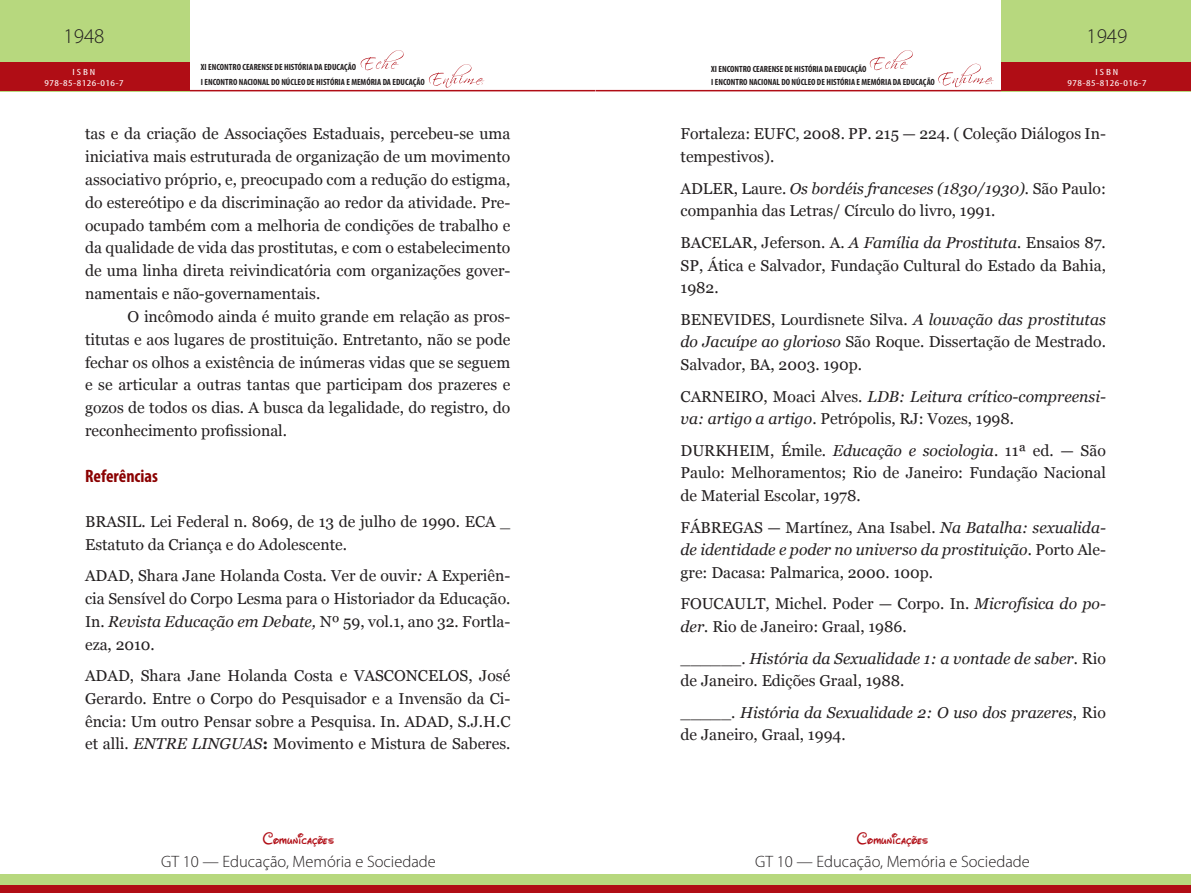
<style>
.page{position:relative;width:1191px;height:893px;background:#fff}
.page>*{position:absolute;margin:0;border:0;box-sizing:border-box;transform-origin:0 0}
.t1{font:300 21px "Myriad Pro";color:#231f20}
.TÍTULO_02{font:700 condensed 18px "Myriad Pro";color:#8b0202}
.t2{font:300 16.5px "Myriad Pro";color:#231f20}
.t3{font:16.5px "Waltograph";letter-spacing:.01em;color:#b00d15}
.RODAPÉ{font:15.75px/22.8px "Georgia";color:#231f20;text-align:justify}
.t4{font:italic 15.75px/22.8px "Georgia";color:#231f20}
.t5{font:700 condensed 9px/15px "Myriad Pro";color:#231f20}
.t6{font:condensed 9px/10.8px "Myriad Pro";letter-spacing:.04em;color:#fff;text-align:center;scale:1.3 1}
.s1{font-style:italic}
.s2{font-weight:700}
.s3{font-style:normal}
</style>
<div class="page">
<hr style="left:189px;top:90px;width:406px;height:1px;background:#b00d15">
<hr style="left:595px;top:90px;width:407px;height:1px;background:#b00d15">
<div style="left:0;top:0;width:189px;height:91px;background:#b7d87e"></div>
<div style="left:1001px;top:0;width:190px;height:91px;background:#b7d87e"></div>
<div style="left:0;top:63px;width:189px;height:28px;background:#b00d15"></div>
<div style="left:1001px;top:63px;width:190px;height:28px;background:#b00d15"></div>
<svg style="left:361px;top:50px;width:43px;height:20px"></svg>
<svg style="left:869px;top:50px;width:43px;height:20px"></svg>
<svg style="left:429px;top:64px;width:55px;height:24px"></svg>
<svg style="left:938px;top:64px;width:55px;height:23px"></svg>
<div style="left:0;top:874px;width:595px;height:19px;background:#b7d87e"></div>
<div style="left:595px;top:874px;width:596px;height:19px;background:#b7d87e"></div>
<div style="left:0;top:885px;width:595px;height:8px;background:#b00d15"></div>
<div style="left:595px;top:885px;width:596px;height:8px;background:#b00d15"></div>
<h1 class="t1" style="left:63px;top:24px;width:42px">1948</h1>
<h1 class="t1" style="left:1086px;top:24px;width:42px">1949</h1>
<p class="t5" style="left:201px;top:60px;width:225px">XI ENCONTRO CEARENSE DE HISTÓRIA DA EDUCAÇÃO<br>I ENCONTRO NACIONAL DO NÚCLEO DE HISTÓRIA E MEMÓRIA DA EDUCAÇÃO</p>
<p class="t5" style="left:711px;top:62px;width:225px;line-height:13.2px">XI ENCONTRO CEARENSE DE HISTÓRIA DA EDUCAÇÃO<br>I ENCONTRO NACIONAL DO NÚCLEO DE HISTÓRIA E MEMÓRIA DA EDUCAÇÃO</p>
<p class="t6" style="left:44px;top:66px;width:62px">ISBN<br>978-85-8126-016-7</p>
<p class="t6" style="left:1067px;top:66px;width:62px">ISBN<br>978-85-8126-016-7</p>
<p class="RODAPÉ" style="left:85px;top:123px;width:427px">tas e da criação de Associações Estaduais, percebeu-se uma iniciativa mais estruturada de organização de um movimento associativo próprio, e, preocupado com a redução do estigma, do estereótipo e da discriminação ao redor da atividade. Pre&shy;ocupado também com a melhoria de condições de trabalho e da qualidade de vida das prostitutas, e com o estabelecimento de uma linha direta reivindicatória com organizações gover&shy;namentais e não-governamentais.</p>
<p class="RODAPÉ" style="left:85px;top:305px;width:427px;text-indent:43px">O incômodo ainda é muito grande em relação as pros&shy;titutas e aos lugares de prostituição. Entretanto, não se pode fechar os olhos a existência de inúmeras vidas que se seguem e se articular a outras tantas que participam dos prazeres e gozos de todos os dias. A busca da legalidade, do registro, do reconhecimento profissional.</p>
<p class="TÍTULO_02" style="left:85px;top:464px;width:74px">Referências</p>
<p class="RODAPÉ" style="left:85px;top:511px;width:427px">BRASIL. Lei Federal n. 8069, de 13 de julho de 1990. ECA _<br>Estatuto da Criança e do Adolescente.</p>
<p class="RODAPÉ" style="left:85px;top:565px;width:427px">ADAD, Shara Jane Holanda Costa. Ver de ouvir<span class="s1">:</span> A Experiên&shy;cia Sensível do Corpo Lesma para o Historiador da Educação.<br>In. <span class="s1">Revista Educação em Debate,</span> Nº 59, vol.1, ano 32. Fortla&shy;eza, 2010.</p>
<p class="RODAPÉ" style="left:85px;top:664px;width:427px">ADAD, Shara Jane Holanda Costa e VASCONCELOS, José Gerardo. Entre o Corpo do Pesquisador e a Invensão da Ci&shy;ência: Um outro Pensar sobre a Pesquisa. In. ADAD, S.J.H.C et alli. <span class="s1">ENTRE LINGUAS</span><span class="s2">:</span> Movimento e Mistura de Saberes.</p>
<p class="t3" style="left:263px;top:826px;width:73px">Comunicações</p>
<p class="t2" style="left:161px;top:852px;width:276px">GT 10 — Educação, Memória e Sociedade</p>
<p class="RODAPÉ" style="left:680px;top:123px;width:427px">Fortaleza: EUFC, 2008. PP. 215 — 224. ( Coleção Diálogos In&shy;tempestivos).</p>
<p class="RODAPÉ" style="left:680px;top:177px;width:427px">ADLER, Laure. <span class="s1">Os bordéis franceses (1830/1930).</span> São Paulo: companhia das Letras/ Círculo do livro, 1991.</p>
<p class="RODAPÉ" style="left:680px;top:231px;width:427px">BACELAR, Jeferson. A. <span class="s1">A Família da Prostituta.</span> Ensaios 87.<br>SP, Ática e Salvador, Fundação Cultural do Estado da Bahia, 1982.</p>
<p class="RODAPÉ" style="left:680px;top:308px;width:427px">BENEVIDES, Lourdisnete Silva. <span class="s1">A louvação das prostitutas do Jacuípe ao glorioso</span> São Roque. Dissertação de Mestrado.<br>Salvador, BA, 2003. 190p.</p>
<p class="RODAPÉ" style="left:680px;top:385px;width:427px">CARNEIRO, Moaci Alves. <span class="s1">LDB: Leitura crítico-compreensi&shy;va: artigo a artigo</span>. Petrópolis, RJ: Vozes, 1998.</p>
<p class="RODAPÉ" style="left:680px;top:439px;width:427px">DURKHEIM, Émile. <span class="s1">Educação e sociologia</span>. 11ª ed. — São Paulo: Melhoramentos; Rio de Janeiro: Fundação Nacional de Material Escolar, 1978.</p>
<p class="RODAPÉ" style="left:680px;top:516px;width:427px">FÁBREGAS — Martínez, Ana Isabel. <span class="s1">Na Batalha: sexualida&shy;de identidade e poder no universo da prostituição.</span> Porto Ale&shy;gre: Dacasa: Palmarica, 2000. 100p.</p>
<p class="RODAPÉ" style="left:680px;top:593px;width:427px">FOUCAULT, Michel. Poder — Corpo. In. <span class="s1">Microfísica do po&shy;der.</span> Rio de Janeiro: Graal, 1986.</p>
<p class="t4" style="left:680px;top:647px;width:427px"><span class="s3">______.</span> História da Sexualidade 1: a vontade de saber. <span class="s3">Rio de Janeiro. Edições Graal, 1988.</span></p>
<p class="t4" style="left:680px;top:701px;width:427px"><span class="s3">_____.</span> História da Sexualidade 2: O uso dos prazeres<span class="s3">, Rio de Janeiro, Graal, 1994.</span></p>
<p class="t3" style="left:857px;top:826px;width:73px">Comunicações</p>
<p class="t2" style="left:755px;top:852px;width:276px">GT 10 — Educação, Memória e Sociedade</p>
</div>
